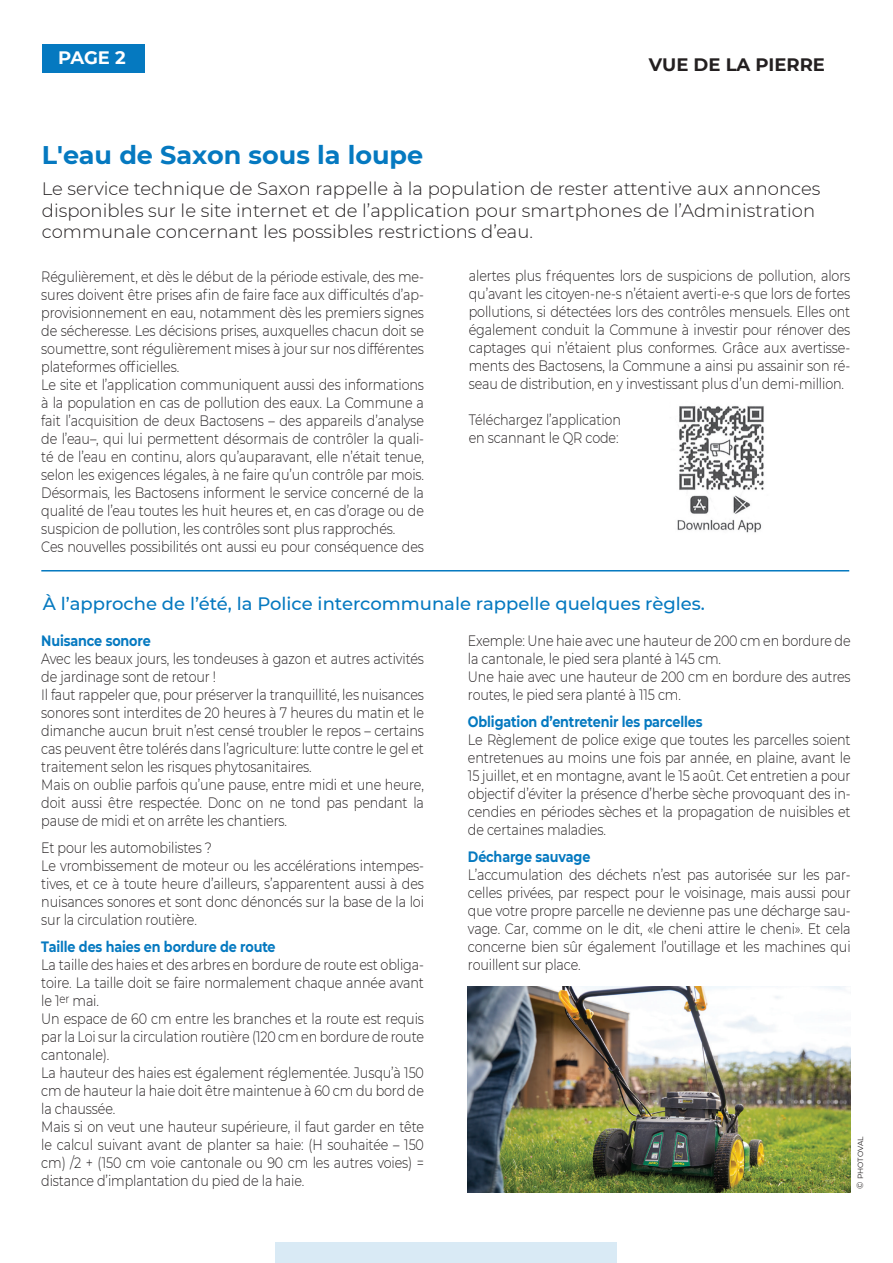
<style>
.page{position:relative;width:893px;height:1263px;background:#fff}
.page>*{position:absolute;margin:0;border:0;box-sizing:border-box;transform-origin:0 0}
.t1{font:700 25.5px "Montserrat";color:#0579c0}
.t2{font:300 18px/21.6px "Montserrat";color:#231f20}
.t3{font:500 18px "Montserrat";color:#0579c0}
.t4{font:700 18px "Montserrat";color:#231f20}
.t5{font:700 18px "Montserrat";color:#fff}
.t6{font:300 15px/18px "Montserrat";letter-spacing:-.01em;color:#231f20;scale:.85 1}
.t7{font:700 15px "Montserrat";letter-spacing:-.01em;color:#0579c0;scale:.85 1}
.t8{font:7.5px "Montserrat";letter-spacing:-.01em;color:#231f20}
.s1{font-size:9px}
</style>
<div class="page">
<img style="left:677px;top:406px;width:87px;height:127px">
<div style="left:43px;top:45px;width:102px;height:28px;background:#0579c0"></div>
<div style="left:276px;top:1242px;width:341px;height:21px;background:#d9eaf5"></div>
<img style="left:468px;top:986px;width:383px;height:206px">
<hr style="left:41px;top:570px;width:808px;height:1px;background:#0579c0">
<p class="t5" style="left:58px;top:45px;width:69px">PAGE 2</p>
<p class="t4" style="left:649px;top:51px;width:178px">VUE DE LA PIERRE</p>
<h1 class="t1" style="left:42px;top:137px;width:383px">L'eau de Saxon sous la loupe</h1>
<p class="t2" style="left:42px;top:177px;width:780px">Le service technique de Saxon rappelle à la population de rester attentive aux annonces disponibles sur le site internet et de l’application pour smartphones de l’Administration communale concernant les possibles restrictions d’eau.</p>
<p class="t6" style="left:41px;top:268px;width:452px">Régulièrement, et dès le début de la période estivale, des me&shy;sures doivent être prises afin de faire face aux difficultés d’ap&shy;provisionnement en eau, notamment dès les premiers signes de sécheresse. Les décisions prises, auxquelles chacun doit se soumettre, sont régulièrement mises à jour sur nos différentes plateformes officielles.<br>Le site et l’application communiquent aussi des informations à la population en cas de pollution des eaux. La Commune a fait l’acquisition de deux Bactosens – des appareils d’analyse de l’eau–, qui lui permettent désormais de contrôler la quali&shy;té de l’eau en continu, alors qu’auparavant, elle n’était tenue, selon les exigences légales, à ne faire qu’un contrôle par mois.<br>Désormais, les Bactosens informent le service concerné de la qualité de l’eau toutes les huit heures et, en cas d’orage ou de suspicion de pollution, les contrôles sont plus rapprochés.<br>Ces nouvelles possibilités ont aussi eu pour conséquence des</p>
<p class="t6" style="left:469px;top:267px;width:450px;text-align:justify">alertes plus fréquentes lors de suspicions de pollution, alors qu’avant les citoyen-ne-s n’étaient averti-e-s que lors de fortes pollutions, si détectées lors des contrôles mensuels. Elles ont également conduit la Commune à investir pour rénover des captages qui n’étaient plus conformes. Grâce aux avertisse&shy;ments des Bactosens, la Commune a ainsi pu assainir son ré&shy;seau de distribution, en y investissant plus d’un demi-million.</p>
<p class="t6" style="left:469px;top:411px;width:181px">Téléchargez l’application en scannant le QR code:</p>
<p class="t3" style="left:43px;top:591px;width:664px">À l’approche de l’été, la Police intercommunale rappelle quelques règles.</p>
<p class="t6" style="left:468px;top:631px;width:452px">Exemple: Une haie avec une hauteur de 200 cm en bordure de la cantonale, le pied sera planté à 145 cm.<br>Une haie avec une hauteur de 200 cm en bordure des autres routes, le pied sera planté à 115 cm.</p>
<p class="t7" style="left:468px;top:711px;width:277px">Obligation d’entretenir les parcelles</p>
<p class="t6" style="left:468px;top:730px;width:452px;text-align:justify">Le Règlement de police exige que toutes les parcelles soient entretenues au moins une fois par année, en plaine, avant le 15 juillet, et en montagne, avant le 15 août. Cet entretien a pour objectif d’éviter la présence d’herbe sèche provoquant des in&shy;cendies en périodes sèches et la propagation de nuisibles et de certaines maladies.</p>
<p class="t7" style="left:468px;top:846px;width:146px">Décharge sauvage</p>
<p class="t6" style="left:468px;top:865px;width:452px;text-align:justify">L’accumulation des déchets n’est pas autorisée sur les par&shy;celles privées, par respect pour le voisinage, mais aussi pour que votre propre parcelle ne devienne pas une décharge sau&shy;vage. Car, comme on le dit, «le cheni attire le cheni». Et cela concerne bien sûr également l’outillage et les machines qui rouillent sur place.</p>
<p class="t7" style="left:41px;top:630px;width:130px">Nuisance sonore</p>
<p class="t6" style="left:41px;top:649px;width:452px">Avec les beaux jours, les tondeuses à gazon et autres activités de jardinage sont de retour !<br>Il faut rappeler que, pour préserver la tranquillité, les nuisances sonores sont interdites de 20 heures à 7 heures du matin et le dimanche aucun bruit n’est censé troubler le repos – certains cas peuvent être tolérés dans l’agriculture: lutte contre le gel et traitement selon les risques phytosanitaires.<br>Mais on oublie parfois qu’une pause, entre midi et une heure, doit aussi être respectée. Donc on ne tond pas pendant la pause de midi et on arrête les chantiers.</p>
<p class="t6" style="left:41px;top:838px;width:452px">Et pour les automobilistes ?<br>Le vrombissement de moteur ou les accélérations intempes&shy;tives, et ce à toute heure d’ailleurs, s’apparentent aussi à des nuisances sonores et sont donc dénoncés sur la base de la loi sur la circulation routière.</p>
<p class="t7" style="left:41px;top:936px;width:277px">Taille des haies en bordure de route</p>
<p class="t6" style="left:41px;top:955px;width:452px">La taille des haies et des arbres en bordure de route est obliga&shy;toire. La taille doit se faire normalement chaque année avant le 1<sup>er</sup> mai.<br>Un espace de 60 cm entre les branches et la route est requis par la Loi sur la circulation routière (120 cm en bordure de route cantonale).<br>La hauteur des haies est également réglementée. Jusqu’à 150 cm de hauteur la haie doit être maintenue à 60 cm du bord de la chaussée.<br>Mais si on veut une hauteur supérieure, il faut garder en tête le calcul suivant avant de planter sa haie: (H souhaitée – 150 cm) /2 + (150 cm voie cantonale ou 90 cm les autres voies) = distance d’implantation du pied de la haie.</p>
<p class="t8" style="left:855px;top:1189px;width:54px;rotate:-90deg"><span class="s1">©</span> PHOTOVAL</p>
</div>
